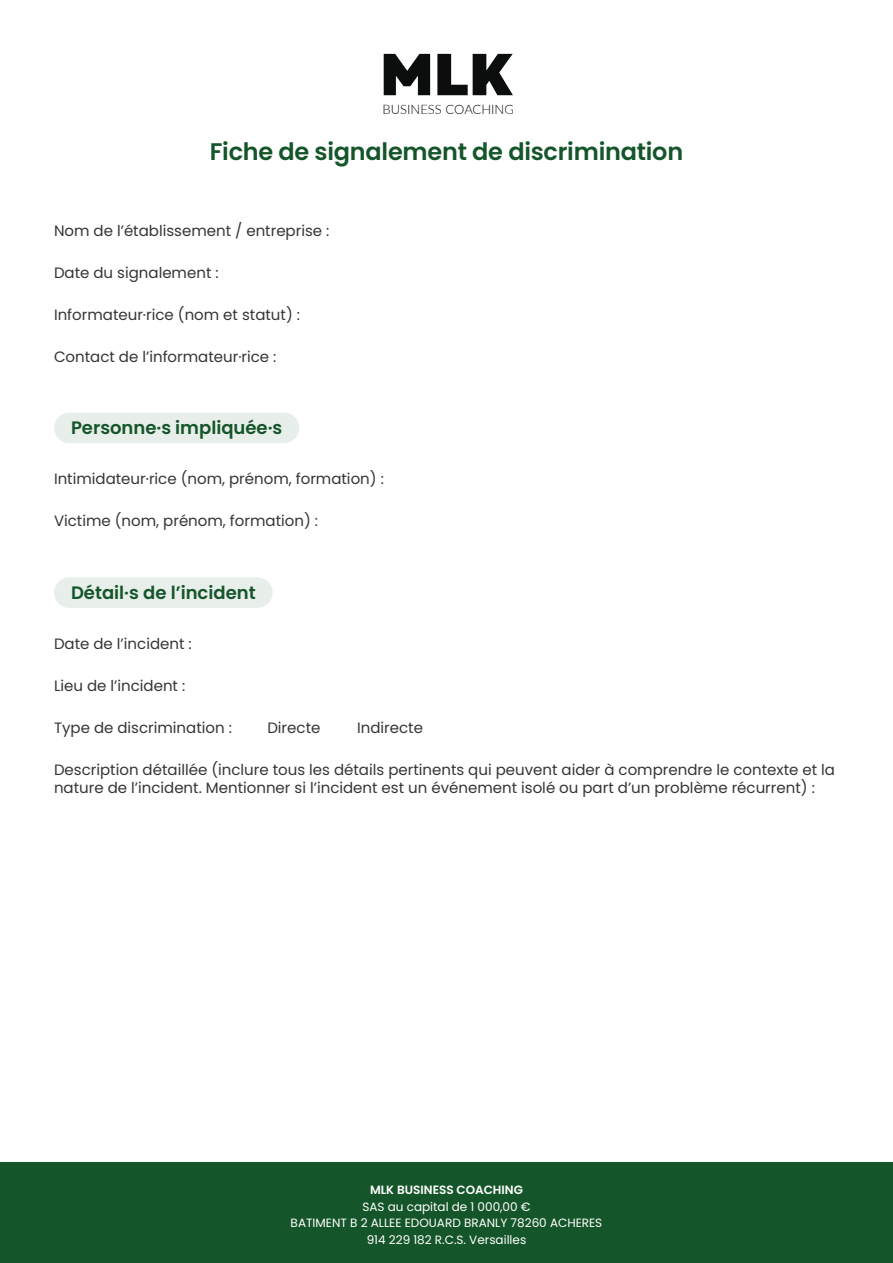
<style>
.page{position:relative;width:893px;height:1263px;background:#fff}
.page>*{position:absolute;margin:0;border:0;box-sizing:border-box;transform-origin:0 0}
.t1{font:900 62.7px "Bilo";color:#0c0d0d}
.t2{font:600 24px "Poppins";letter-spacing:-.01em;color:#15552a}
.t3{font:600 18px "Poppins";color:#15552a}
.t4{font:15px/18px "Poppins";color:#343534}
.t5{font:300 13.05px "Lato";color:#0c0d0d}
.t6{font:12px/16.5px "Poppins";color:#fff;text-align:center}
.t7{font:600 12px "Poppins";color:#fff}
</style>
<div class="page">
<div style="left:0;top:1162px;width:893px;height:101px;background:#15552a"></div>
<div style="left:54px;top:413px;width:245px;height:30px;background:#e8eeea;border-radius:15px"></div>
<div style="left:54px;top:577px;width:219px;height:31px;background:#e8eeea;border-radius:15px"></div>
<h1 class="t1" style="left:380px;top:31px;width:133px">MLK</h1>
<p class="t5" style="left:382px;top:100px;width:133px">BUSINESS COACHING</p>
<h2 class="t2" style="left:210px;top:138px;width:475px">Fiche de signalement de discrimination</h2>
<p class="t4" style="left:54px;top:221px;width:277px">Nom de l’établissement / entreprise :</p>
<p class="t4" style="left:54px;top:263px;width:166px">Date du signalement :</p>
<p class="t4" style="left:54px;top:305px;width:248px">Informateur·rice (nom et statut) :</p>
<p class="t4" style="left:54px;top:347px;width:224px">Contact de l’informateur·rice :</p>
<p class="t3" style="left:71px;top:417px;width:213px">Personne·s impliquée·s</p>
<p class="t4" style="left:54px;top:470px;width:331px">Intimidateur·rice (nom, prénom, formation) :</p>
<p class="t4" style="left:54px;top:512px;width:266px">Victime (nom, prénom, formation) :</p>
<p class="t3" style="left:71px;top:582px;width:186px">Détail·s de l’incident</p>
<p class="t4" style="left:54px;top:635px;width:139px">Date de l’incident :</p>
<p class="t4" style="left:54px;top:677px;width:133px">Lieu de l’incident :</p>
<p class="t4" style="left:54px;top:719px;width:179px">Type de discrimination :</p>
<p class="t4" style="left:54px;top:761px;width:782px">Description détaillée (inclure tous les détails pertinents qui peuvent aider à comprendre le contexte et la nature de l’incident. Mentionner si l’incident est un événement isolé ou part d’un problème récurrent) :</p>
<p class="t4" style="left:267px;top:719px;width:55px">Directe</p>
<p class="t4" style="left:357px;top:719px;width:67px">Indirecte</p>
<p class="t7" style="left:370px;top:1183px;width:154px">MLK BUSINESS COACHING</p>
<p class="t6" style="left:291px;top:1198px;width:313px">SAS au capital de 1 000,00 €<br>BATIMENT B 2 ALLEE EDOUARD BRANLY 78260 ACHERES<br>914 229 182 R.C.S. Versailles</p>
</div>
